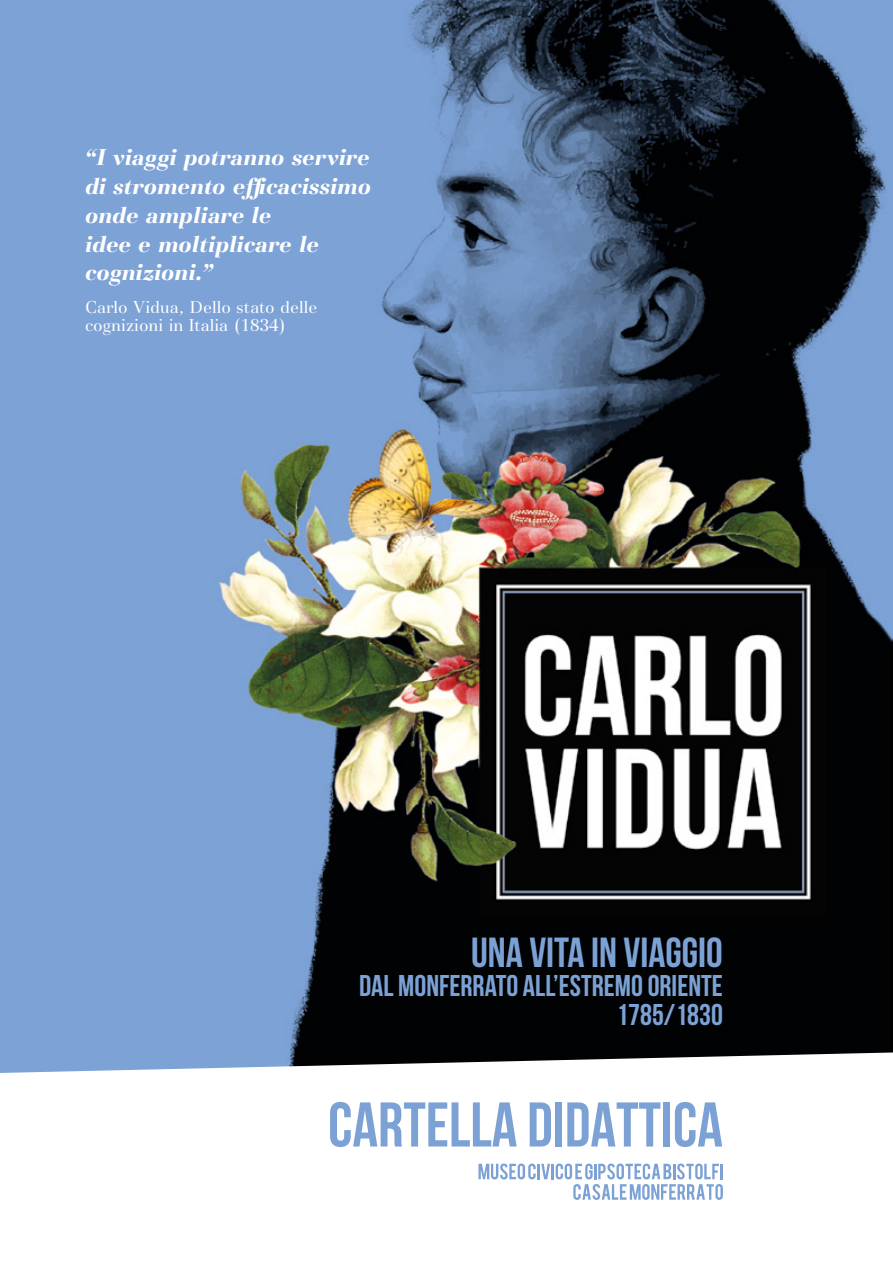
<style>
.page{position:relative;width:893px;height:1263px;background:#fff}
.page>*{position:absolute;margin:0;border:0;box-sizing:border-box;transform-origin:0 0}
.t1{font:700 63px "Bebas Neue";color:#7ca2d5}
.t2{font:700 42px "Bebas Neue";color:#7ca2d5}
.t3{font:700 30px/29.1px "Bebas Neue";color:#7ca2d5;text-align:right}
.t4{font:italic 700 24px/28.8px "Basilia";color:#fff}
.t5{font:18px/18px "Basilia";color:#fff}
</style>
<div class="page">
<img style="left:0;top:0;width:893px;height:1073px">
<svg style="left:478px;top:1163px;width:245px;height:37px"></svg>
<p class="t4" style="left:85px;top:143px;width:288px">“I viaggi potranno servire di stromento efficacissimo onde ampliare le<br>idee e moltiplicare le cognizioni.”</p>
<p class="t5" style="left:85px;top:299px;width:234px">Carlo Vidua, Dello stato delle cognizioni in Italia (1834)</p>
<h2 class="t2" style="left:471px;top:929px;width:253px">UNA VITA IN VIAGGIO</h2>
<p class="t3" style="left:359px;top:971px;width:365px">DAL MONFERRATO ALL’ESTREMO ORIENTE<br>1785/1830</p>
<h1 class="t1" style="left:328px;top:1090px;width:396px">CARTELLA DIDATTICA</h1>
</div>
